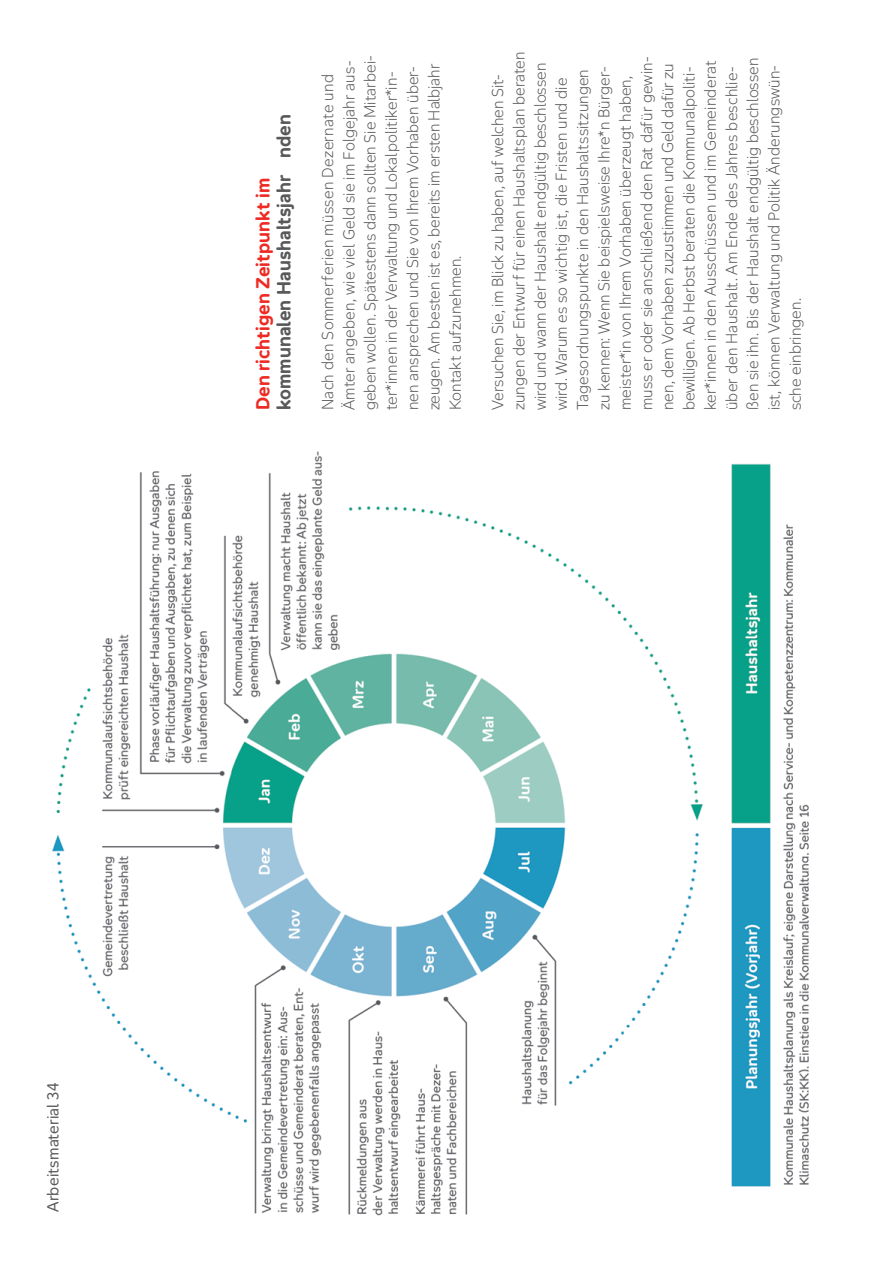
<style>
.page{position:relative;width:893px;height:1263px;background:#fff}
.page>*{position:absolute;margin:0;border:0;box-sizing:border-box;transform-origin:0 0}
.t1{font:700 18px "Aktion Mensch";letter-spacing:.01em;color:#58595b}
.t2{font:700 18px "Aktion Mensch";letter-spacing:.005em;color:#ee2a24}
.t3{font:300 15px/21.3px "Aktion Mensch";letter-spacing:.01em;color:#58595b}
.t4{font:15px "Aktion Mensch";letter-spacing:.01em;color:#58595b}
</style>
<div class="page">
<img style="left:52px;top:451px;width:757px;height:765px">
<p class="t1" style="left:272px;top:410px;width:297px;rotate:-90deg">kommunalen Haushaltsjahr nden</p>
<p class="t2" style="left:251px;top:410px;width:234px;rotate:-90deg">Den richtigen Zeitpunkt im</p>
<p class="t3" style="left:317px;top:410px;width:357px;rotate:-90deg">Nach den Sommerferien müssen Dezernate und Ämter angeben, wie viel Geld sie im Folgejahr aus&shy;geben wollen. Spätestens dann sollten Sie Mitarbei&shy;ter*innen in der Verwaltung und Lokalpolitiker*in&shy;nen ansprechen und Sie von Ihrem Vorhaben über&shy;zeugen. Am besten ist es, bereits im ersten Halbjahr Kontakt aufzunehmen.</p>
<p class="t3" style="left:487px;top:410px;width:360px;rotate:-90deg">Versuchen Sie, im Blick zu haben, auf welchen Sit&shy;zungen der Entwurf für einen Haushaltsplan beraten wird und wann der Haushalt endgültig beschlossen wird. Warum es so wichtig ist, die Fristen und die Tagesordnungspunkte in den Haushaltssitzungen zu kennen: Wenn Sie beispielsweise Ihre*n Bürger&shy;meister*in von Ihrem Vorhaben überzeugt haben, muss er oder sie anschließend den Rat dafür gewin&shy;nen, dem Vorhaben zuzustimmen und Geld dafür zu bewilligen. Ab Herbst beraten die Kommunalpoliti&shy;ker*innen in den Ausschüssen und im Gemeinderat über den Haushalt. Am Ende des Jahres beschlie&shy;ßen sie ihn. Bis der Haushalt endgültig beschlossen ist, können Verwaltung und Politik Änderungswün&shy;sche einbringen.</p>
<p class="t4" style="left:42px;top:1212px;width:131px;rotate:-90deg">Arbeitsmaterial 34</p>
</div>
